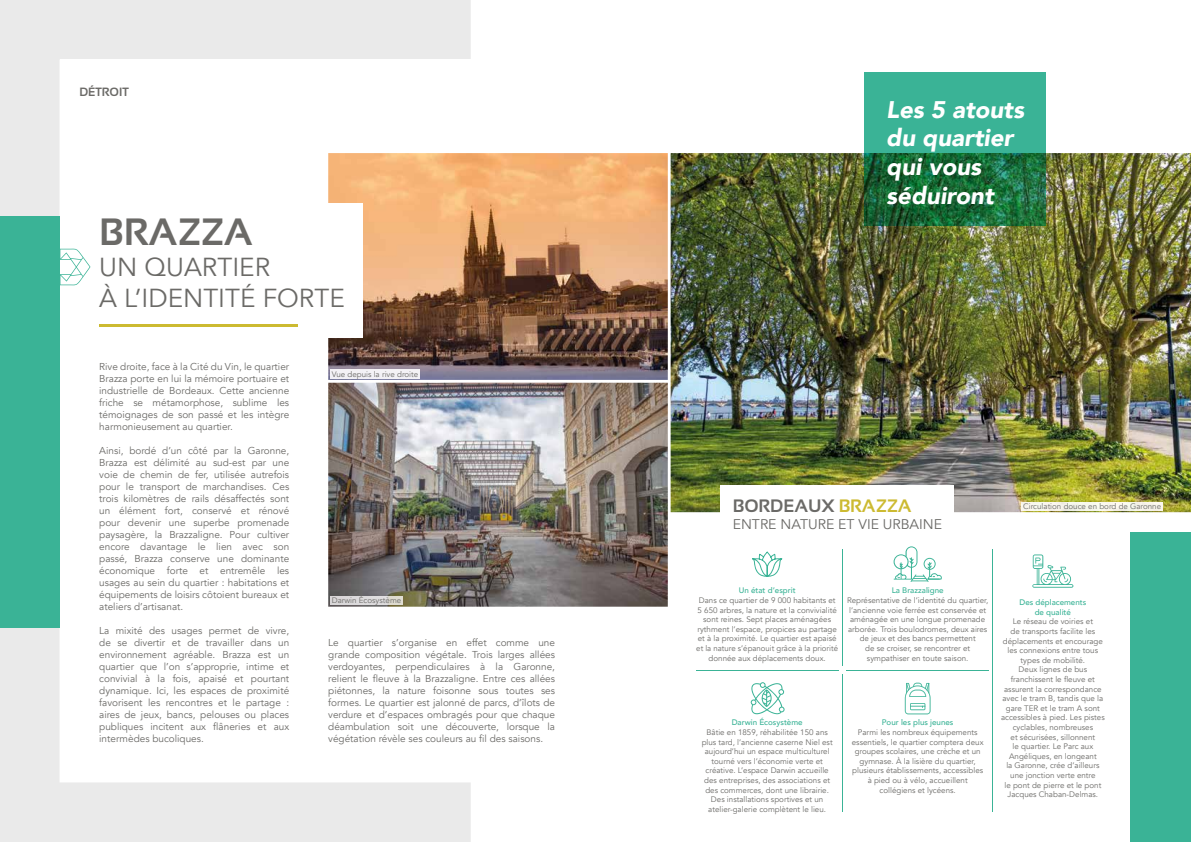
<style>
.page{position:relative;width:1191px;height:842px;background:#fff}
.page>*{position:absolute;margin:0;border:0;box-sizing:border-box;transform-origin:0 0}
.t1{font:700 38px "Sansation";color:#6b6a67}
.t2{font:26px/31.2px "Avenir";color:#6b6a67}
.t3{font:italic 900 24px/28.8px "Avenir";color:#fff}
.t4{font:700 18px "Sansation";color:#6b6a67}
.t5{font:14px "Avenir";color:#6b6a67}
.t6{font:700 12px "Sansation";color:#6b6a67}
.t7{font:10px/12px "Avenir";color:#6b6a67;text-align:justify}
.t8{font:8px/9.6px "Avenir";color:#6b6a67;text-align:center}
.t9{font:500 8px/9.6px "Avenir";color:#3ab396;text-align:center}
.s1{color:#ccba31}
</style>
<div class="page">
<div style="left:0;top:0;width:471px;height:842px;background:#eaeaea"></div>
<div style="left:60px;top:60px;width:535px;height:722px;background:#fff"></div>
<div style="left:0;top:217px;width:60px;height:411px;background:#3ab396"></div>
<img style="left:328px;top:153px;width:340px;height:227px">
<img style="left:328px;top:383px;width:340px;height:224px">
<img style="left:670px;top:153px;width:521px;height:359px">
<div style="left:1130px;top:533px;width:61px;height:309px;background:#3ab396"></div>
<div style="left:864px;top:72px;width:182px;height:81px;background:#3ab396"></div>
<img style="left:864px;top:153px;width:182px;height:72px">
<div style="left:720px;top:485px;width:234px;height:44px;background:#fff"></div>
<div style="left:86px;top:204px;width:277px;height:134px;background:#fff"></div>
<hr style="left:99px;top:324px;width:199px;height:3px;background:#ccba31">
<img style="left:330px;top:596px;width:73px;height:8px">
<img style="left:1021px;top:502px;width:141px;height:9px">
<img style="left:330px;top:370px;width:90px;height:8px">
<svg style="left:60px;top:249px;width:30px;height:36px"></svg>
<hr style="left:696px;top:670px;width:142px;height:1px;background:#3ab396">
<hr style="left:846px;top:670px;width:142px;height:1px;background:#3ab396">
<hr style="left:842px;top:549px;width:1px;height:117px;background:#3ab396">
<hr style="left:842px;top:674px;width:1px;height:138px;background:#3ab396">
<hr style="left:992px;top:549px;width:1px;height:263px;background:#3ab396">
<svg style="left:1032px;top:554px;width:41px;height:34px"></svg>
<svg style="left:893px;top:546px;width:48px;height:36px"></svg>
<svg style="left:750px;top:682px;width:34px;height:32px"></svg>
<svg style="left:752px;top:552px;width:30px;height:25px"></svg>
<svg style="left:905px;top:683px;width:25px;height:31px"></svg>
<h3 class="t6" style="left:79px;top:85px;width:51px">DÉTROIT</h3>
<h1 class="t1" style="left:99px;top:210px;width:155px">BRAZZA</h1>
<h2 class="t2" style="left:99px;top:252px;width:247px">UN QUARTIER<br>À L’IDENTITÉ FORTE</h2>
<p class="t7" style="left:99px;top:361px;width:191px">Rive droite, face à la Cité du Vin, le quartier Brazza porte en lui la mémoire portuaire et industrielle de Bordeaux. Cette ancienne friche se métamorphose, sublime les témoignages de son passé et les intègre harmonieusement au quartier.</p>
<p class="t7" style="left:99px;top:445px;width:191px">Ainsi, bordé d’un côté par la Garonne, Brazza est délimité au sud-est par une voie de chemin de fer, utilisée autrefois pour le transport de marchandises. Ces trois kilomètres de rails désaffectés sont un élément fort, conservé et rénové pour devenir une superbe promenade paysagère, la Brazzaligne. Pour cultiver encore davantage le lien avec son passé, Brazza conserve une dominante économique forte et entremêle les usages au sein du quartier : habitations et équipements de loisirs côtoient bureaux et ateliers d’artisanat.</p>
<p class="t7" style="left:99px;top:625px;width:191px">La mixité des usages permet de vivre, de se divertir et de travailler dans un environnement agréable. Brazza est un quartier que l’on s’approprie, intime et convivial à la fois, apaisé et pourtant dynamique. Ici, les espaces de proximité favorisent les rencontres et le partage : aires de jeux, bancs, pelouses ou places publiques incitent aux flâneries et aux intermèdes bucoliques.</p>
<p class="t8" style="left:332px;top:369px;width:88px">Vue depuis la rive droite</p>
<p class="t8" style="left:332px;top:596px;width:71px">Darwin Écosystème</p>
<p class="t7" style="left:328px;top:637px;width:228px">Le quartier s’organise en effet comme une grande composition végétale. Trois larges allées verdoyantes, perpendiculaires à la Garonne, relient le fleuve à la Brazzaligne. Entre ces allées piétonnes, la nature foisonne sous toutes ses formes. Le quartier est jalonné de parcs, d’îlots de verdure et d’espaces ombragés pour que chaque déambulation soit une découverte, lorsque la végétation révèle ses couleurs au fil des saisons.</p>
<h3 class="t3" style="left:886px;top:95px;width:139px">Les 5 atouts du quartier qui vous séduiront</h3>
<h3 class="t4" style="left:732px;top:496px;width:180px">BORDEAUX <span class="s1">BRAZZA</span></h3>
<h3 class="t5" style="left:732px;top:516px;width:211px">ENTRE NATURE ET VIE URBAINE</h3>
<p class="t8" style="left:1023px;top:502px;width:139px">Circulation douce en bord de Garonne</p>
<p class="t9" style="left:738px;top:585px;width:58px">Un état d’esprit</p>
<p class="t8" style="left:696px;top:596px;width:143px">Dans ce quartier de 9 000 habitants et 5 650 arbres, la nature et la convivialité sont reines. Sept places aménagées rythment l’espace, propices au partage et à la proximité. Le quartier est apaisé et la nature s’épanouit grâce à la priorité donnée aux déplacements doux.</p>
<p class="t9" style="left:731px;top:717px;width:72px">Darwin Écosystème</p>
<p class="t8" style="left:701px;top:727px;width:132px">Bâtie en 1859, réhabilitée 150 ans plus tard, l’ancienne caserne Niel est aujourd’hui un espace multiculturel tourné vers l’économie verte et créative. L’espace Darwin accueille des entreprises, des associations et des commerces, dont une librairie.<br>Des installations sportives et un atelier-galerie complètent le lieu.</p>
<p class="t9" style="left:891px;top:585px;width:53px">La Brazzaligne</p>
<p class="t8" style="left:847px;top:596px;width:143px">Représentative de l’identité du quartier, l’ancienne voie ferrée est conservée et aménagée en une longue promenade arborée. Trois boulodromes, deux aires de jeux et des bancs permettent<br>de se croiser, se rencontrer et sympathiser en toute saison.</p>
<p class="t9" style="left:1019px;top:597px;width:68px">Des déplacements de qualité</p>
<p class="t8" style="left:1001px;top:617px;width:105px">Le réseau de voiries et<br>de transports facilite les déplacements et encourage les connexions entre tous types de mobilité.<br>Deux lignes de bus franchissent le fleuve et assurent la correspondance avec le tram B, tandis que la gare TER et le tram A sont accessibles à pied. Les pistes cyclables, nombreuses<br>et sécurisées, sillonnent<br>le quartier. Le Parc aux<br>Angéliques, en longeant<br>la Garonne, crée d’ailleurs une jonction verte entre<br>le pont de pierre et le pont<br>Jacques Chaban-Delmas.</p>
<p class="t9" style="left:882px;top:717px;width:73px">Pour les plus jeunes</p>
<p class="t8" style="left:852px;top:727px;width:133px">Parmi les nombreux équipements essentiels, le quartier comptera deux groupes scolaires, une crèche et un gymnase. À la lisière du quartier, plusieurs établissements, accessibles à pied ou à vélo, accueillent collégiens et lycéens.</p>
</div>
